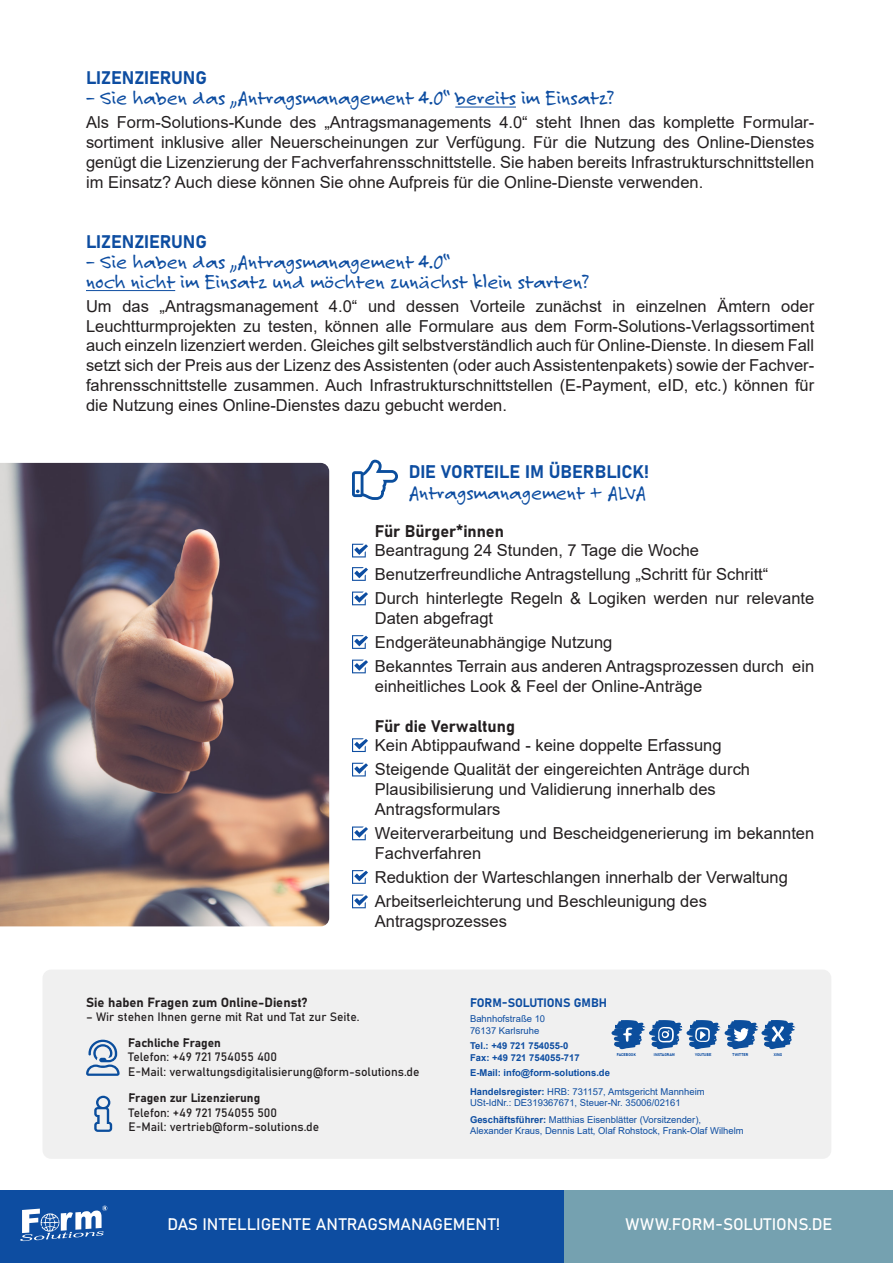
<style>
.page{position:relative;width:893px;height:1263px;background:#fff}
.page>*{position:absolute;margin:0;border:0;box-sizing:border-box;transform-origin:0 0}
.t1{font:21px/19.8px "Felt Tip Roman";color:#0d4da1}
.t2{font:18px "Bahnschrift";color:#0d4da1}
.t3{font:16.5px/19.8px "Arial";color:#231f20}
.t4{font:16.5px "Bahnschrift";color:#fff}
.t5{font:16.5px "Bahnschrift";color:#231f20}
.t6{font:13.05px "Bahnschrift";color:#231f20}
.t7{font:12.15px "Bahnschrift";color:#0d4da1}
.t8{font:12px/14.4px "Bahnschrift";color:#231f20}
.t9{font:9.45px "Arial";color:#0d4da1}
.t10{font:700 9.45px "Arial";color:#0d4da1}
.t11{font:3.9px "Bahnschrift";color:#0d4da1}
.t12{font:3.9px "Bahnschrift";letter-spacing:.03em;color:#0d4da1}
.s1{font-weight:700}
</style>
<div class="page">
<div style="left:0;top:1191px;width:565px;height:72px;background:#0d4da1"></div>
<div style="left:565px;top:1191px;width:328px;height:72px;background:#75a1b0"></div>
<svg style="left:20px;top:1205px;width:87px;height:36px"></svg>
<hr style="left:455px;top:107px;width:61px;height:1px;background:#0d4da1">
<hr style="left:86px;top:290px;width:89px;height:1px;background:#0d4da1">
<div style="left:43px;top:969px;width:788px;height:190px;background:#f0f0f0;border-radius:9px"></div>
<svg style="left:86px;top:1040px;width:34px;height:36px"></svg>
<svg style="left:94px;top:1096px;width:18px;height:36px"></svg>
<svg style="left:611px;top:1020px;width:184px;height:29px"></svg>
<svg style="left:352px;top:544px;width:16px;height:13px"></svg>
<svg style="left:352px;top:567px;width:16px;height:14px"></svg>
<svg style="left:352px;top:635px;width:16px;height:14px"></svg>
<svg style="left:352px;top:660px;width:16px;height:13px"></svg>
<svg style="left:352px;top:460px;width:46px;height:40px"></svg>
<svg style="left:352px;top:591px;width:16px;height:14px"></svg>
<svg style="left:352px;top:763px;width:16px;height:13px"></svg>
<svg style="left:352px;top:826px;width:16px;height:14px"></svg>
<svg style="left:352px;top:738px;width:16px;height:14px"></svg>
<svg style="left:352px;top:870px;width:16px;height:14px"></svg>
<svg style="left:352px;top:894px;width:16px;height:14px"></svg>
<img style="left:0;top:463px;width:329px;height:463px">
<p class="t2" style="left:86px;top:67px;width:123px">LIZENZIERUNG</p>
<p class="t1" style="left:86px;top:88px;width:529px">– Sie haben das „Antragsmanagement 4.0“ bereits im Einsatz?</p>
<p class="t3" style="left:86px;top:112px;width:730px;text-align:justify">Als Form-Solutions-Kunde des „Antragsmanagements 4.0“ steht Ihnen das komplette Formular&shy;sortiment inklusive aller Neuerscheinungen zur Verfügung. Für die Nutzung des Online-Dienstes genügt die Lizenzierung der Fachverfahrensschnittstelle. Sie haben bereits Infrastrukturschnittstellen im Einsatz? Auch diese können Sie ohne Aufpreis für die Online-Dienste verwenden.</p>
<p class="t2" style="left:86px;top:230px;width:123px">LIZENZIERUNG</p>
<p class="t1" style="left:86px;top:252px;width:504px">– Sie haben das „Antragsmanagement 4.0“<br>noch nicht im Einsatz und möchten zunächst klein starten?</p>
<p class="t3" style="left:86px;top:296px;width:730px;text-align:justify">Um das „Antragsmanagement 4.0“ und dessen Vorteile zunächst in einzelnen Ämtern oder Leuchtturmprojekten zu testen, können alle Formulare aus dem Form-Solutions-Verlagssortiment auch einzeln lizenziert werden. Gleiches gilt selbstverständlich auch für Online-Dienste. In diesem Fall setzt sich der Preis aus der Lizenz des Assistenten (oder auch Assistentenpakets) sowie der Fachver&shy;fahrensschnittstelle zusammen. Auch Infrastrukturschnittstellen (E-Payment, eID, etc.) können für die Nutzung eines Online-Dienstes dazu gebucht werden.</p>
<p class="t2" style="left:409px;top:460px;width:242px">DIE VORTEILE IM ÜBERBLICK!</p>
<p class="t1" style="left:409px;top:483px;width:239px">Antragsmanagement + ALVA</p>
<p class="t5" style="left:375px;top:520px;width:131px">Für Bürger*innen</p>
<p class="t3" style="left:375px;top:541px;width:326px">Beantragung 24 Stunden, 7 Tage die Woche</p>
<p class="t3" style="left:375px;top:565px;width:395px">Benutzerfreundliche Antragstellung „Schritt für Schritt“</p>
<p class="t3" style="left:375px;top:589px;width:441px">Durch hinterlegte Regeln &amp; Logiken werden nur relevante<br>Daten abgefragt</p>
<p class="t3" style="left:375px;top:632px;width:239px">Endgeräteunabhängige Nutzung</p>
<p class="t3" style="left:375px;top:656px;width:441px">Bekanntes Terrain aus anderen Antragsprozessen durch ein einheitliches Look &amp; Feel der Online-Anträge</p>
<p class="t5" style="left:375px;top:715px;width:142px">Für die Verwaltung</p>
<p class="t3" style="left:375px;top:736px;width:348px">Kein Abtippaufwand - keine doppelte Erfassung</p>
<p class="t3" style="left:375px;top:760px;width:377px">Steigende Qualität der eingereichten Anträge durch<br>Plausibilisierung und Validierung innerhalb des<br>Antragsformulars</p>
<p class="t3" style="left:375px;top:823px;width:441px">Weiterverarbeitung und Bescheidgenerierung im bekannten<br>Fachverfahren</p>
<p class="t3" style="left:375px;top:867px;width:415px">Reduktion der Warteschlangen innerhalb der Verwaltung</p>
<p class="t3" style="left:375px;top:891px;width:333px">Arbeitserleichterung und Beschleunigung des<br>Antragsprozesses</p>
<p class="t6" style="left:86px;top:994px;width:223px">Sie haben Fragen zum Online-Dienst?</p>
<p class="t8" style="left:86px;top:1010px;width:275px">– Wir stehen Ihnen gerne mit Rat und Tat zur Seite.</p>
<p class="t8" style="left:128px;top:1035px;width:94px">Fachliche Fragen</p>
<p class="t8" style="left:128px;top:1050px;width:150px">Telefon: +49 721 754055 400</p>
<p class="t8" style="left:128px;top:1064px;width:293px">E-Mail: verwaltungsdigitalisierung@form-solutions.de</p>
<p class="t8" style="left:129px;top:1091px;width:192px">Fragen zur Lizenzierung<br>Telefon: +49 721 754055 500<br>E-Mail: vertrieb@form-solutions.de</p>
<p class="t7" style="left:470px;top:995px;width:139px">FORM-SOLUTIONS GMBH</p>
<p class="t9" style="left:470px;top:1012px;width:77px">Bahnhofstraße 10</p>
<p class="t9" style="left:470px;top:1024px;width:71px">76137 Karlsruhe</p>
<p class="t10" style="left:470px;top:1039px;width:100px">Tel.: +49 721 754055-0</p>
<p class="t10" style="left:470px;top:1050px;width:111px">Fax: +49 721 754055-717</p>
<p class="t10" style="left:470px;top:1066px;width:141px">E-Mail: info@form-solutions.de</p>
<p class="t9" style="left:470px;top:1085px;width:236px"><span class="s1">Handelsregister:</span> HRB: 731157, Amtsgericht Mannheim</p>
<p class="t9" style="left:470px;top:1096px;width:212px">USt-IdNr.: DE319367671, Steuer-Nr. 35006/02161</p>
<p class="t9" style="left:470px;top:1113px;width:233px"><span class="s1">Geschäftsführer:</span> Matthias Eisenblätter (Vorsitzender),</p>
<p class="t9" style="left:470px;top:1124px;width:275px">Alexander Kraus, Dennis Latt, Olaf Rohstock, Frank-Olaf Wilhelm</p>
<p class="t11" style="left:617px;top:1052px;width:21px">FACEBOOK</p>
<p class="t11" style="left:654px;top:1052px;width:23px">INSTAGRAM</p>
<p class="t11" style="left:695px;top:1052px;width:18px">YOUTUBE</p>
<p class="t12" style="left:732px;top:1052px;width:17px">TWITTER</p>
<p class="t11" style="left:774px;top:1052px;width:10px">XING</p>
<p class="t4" style="left:167px;top:1214px;width:334px">DAS INTELLIGENTE ANTRAGSMANAGEMENT!</p>
<p class="t4" style="left:625px;top:1214px;width:208px">WWW.FORM-SOLUTIONS.DE</p>
</div>
